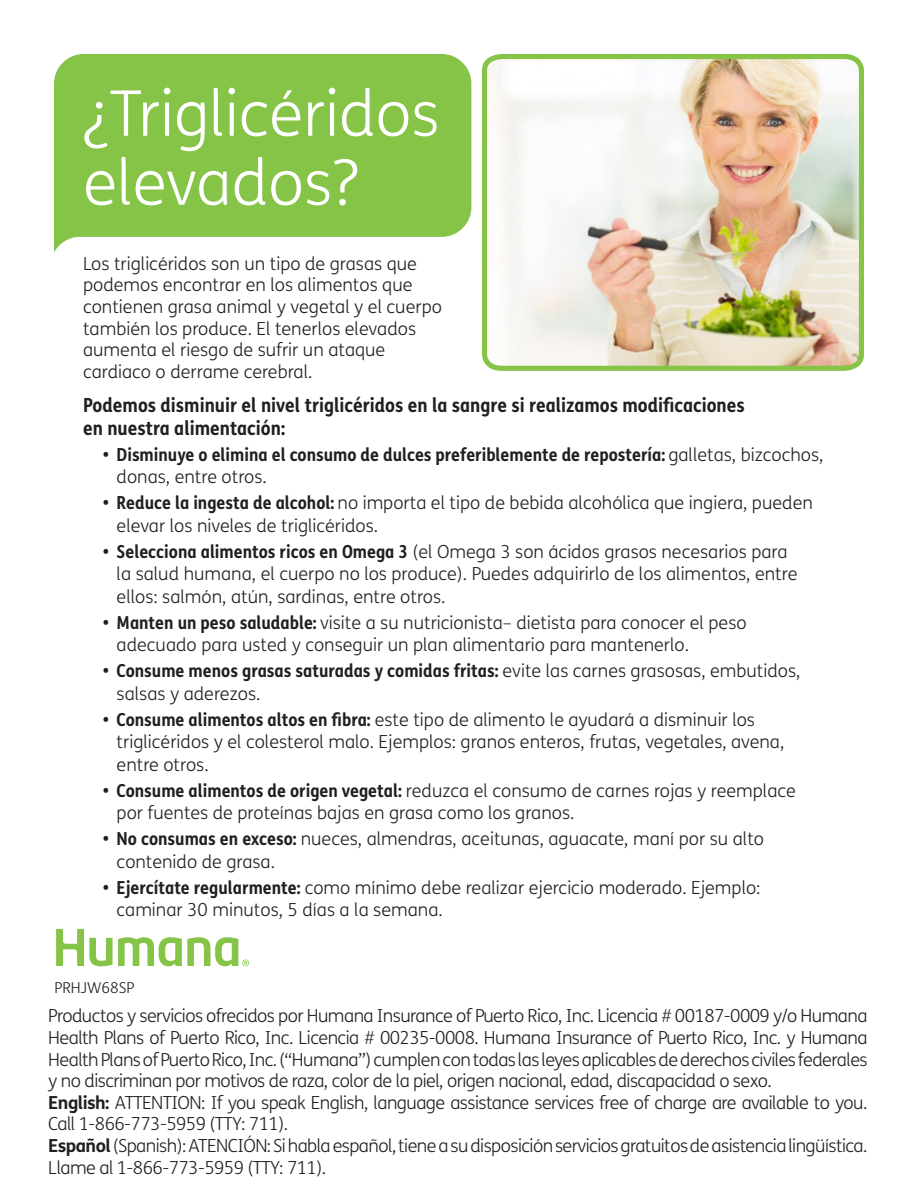
<style>
.page{position:relative;width:918px;height:1188px;background:#fff}
.page>*{position:absolute;margin:0;border:0;box-sizing:border-box;transform-origin:0 0}
.t1{font:300 63px/69px "FS Humana";color:#fff}
.t2{font:700 19.5px/22.5px "FS Humana Condensed";color:#231f20}
.t3{font:300 18px/22.5px "FS Humana";color:#231f20}
.t4{font:300 18px/21.6px "FS Humana";letter-spacing:-.03em;color:#231f20}
.t5{font:700 18px "FS Humana Condensed";color:#231f20}
.t6{font:300 15px "FS Humana";color:#231f20}
.s1{font-family:"FS Humana";font-weight:300}
.s2{font-family:"FS Humana Condensed";font-weight:700}
.s3{font-weight:700}
</style>
<div class="page">
<svg style="left:54px;top:54px;width:417px;height:198px;fill:#85c447"></svg>
<img style="left:482px;top:54px;width:382px;height:317px">
<svg style="left:56px;top:929px;width:193px;height:37px"></svg>
<h1 class="t1" style="left:83px;top:77px;width:358px">¿Triglicéridos elevados?</h1>
<p class="t3" style="left:83px;top:252px;width:360px;line-height:21.6px">Los triglicéridos son un tipo de grasas que podemos encontrar en los alimentos que contienen grasa animal y vegetal y el cuerpo también los produce. El tenerlos elevados aumenta el riesgo de sufrir un ataque cardiaco o derrame cerebral.</p>
<p class="t2" style="left:83px;top:393px;width:663px">Podemos disminuir el nivel triglicéridos en la sangre si realizamos modificaciones en nuestra alimentación:</p>
<p class="t5" style="left:103px;top:440px;width:722px">• Disminuye o elimina el consumo de dulces preferiblemente de repostería: <span class="s1">galletas, bizcochos,</span></p>
<p class="t3" style="left:117px;top:465px;width:152px">donas, entre otros.</p>
<p class="t3" style="left:117px;top:491px;width:698px;text-indent:-14px"><span class="s2">• Reduce la ingesta de alcohol:</span> no importa el tipo de bebida alcohólica que ingiera, pueden elevar los niveles de triglicéridos.</p>
<p class="t3" style="left:117px;top:539px;width:682px;text-indent:-14px"><span class="s2">• Selecciona alimentos ricos en Omega 3</span> (el Omega 3 son ácidos grasos necesarios para la salud humana, el cuerpo no los produce). Puedes adquirirlo de los alimentos, entre ellos: salmón, atún, sardinas, entre otros.</p>
<p class="t3" style="left:117px;top:611px;width:631px;text-indent:-14px"><span class="s2">• Manten un peso saludable:</span> visite a su nutricionista– dietista para conocer el peso adecuado para usted y conseguir un plan alimentario para mantenerlo.</p>
<p class="t5" style="left:103px;top:657px;width:699px">• Consume menos grasas saturadas y comidas fritas: <span class="s1">evite las carnes grasosas, embutidos,</span></p>
<p class="t3" style="left:117px;top:682px;width:145px">salsas y aderezos.</p>
<p class="t3" style="left:117px;top:708px;width:669px;text-indent:-14px"><span class="s2">• Consume alimentos altos en fibra:</span> este tipo de alimento le ayudará a disminuir los triglicéridos y el colesterol malo. Ejemplos: granos enteros, frutas, vegetales, avena, entre otros.</p>
<p class="t3" style="left:117px;top:779px;width:681px;text-indent:-14px"><span class="s2">• Consume alimentos de origen vegetal:</span> reduzca el consumo de carnes rojas y reemplace por fuentes de proteínas bajas en grasa como los granos.</p>
<p class="t3" style="left:117px;top:827px;width:649px;text-indent:-14px"><span class="s2">• No consumas en exceso:</span> nueces, almendras, aceitunas, aguacate, maní por su alto contenido de grasa.</p>
<p class="t3" style="left:117px;top:876px;width:645px;text-indent:-14px"><span class="s2">• Ejercítate regularmente:</span> como mínimo debe realizar ejercicio moderado. Ejemplo: caminar 30 minutos, 5 días a la semana.</p>
<p class="t6" style="left:55px;top:977px;width:81px">PRHJW68SP</p>
<p class="t4" style="left:48px;top:1005px;width:821px">Productos y servicios ofrecidos por Humana Insurance of Puerto Rico, Inc. Licencia # 00187-0009 y/o Humana Health Plans of Puerto Rico, Inc. Licencia # 00235-0008. Humana Insurance of Puerto Rico, Inc. y Humana Health Plans of Puerto Rico, Inc. (“Humana”) cumplen con todas las leyes aplicables de derechos civiles federales y no discriminan por motivos de raza, color de la piel, origen nacional, edad, discapacidad o sexo.<br><span class="s3">English:</span> ATTENTION: If you speak English, language assistance services free of charge are available to you.<br>Call 1-866-773-5959 (TTY: 711).<br><span class="s3">Español</span> (Spanish): ATENCIÓN: Si habla español, tiene a su disposición servicios gratuitos de asistencia lingüística.<br>Llame al 1-866-773-5959 (TTY: 711).</p>
</div>
